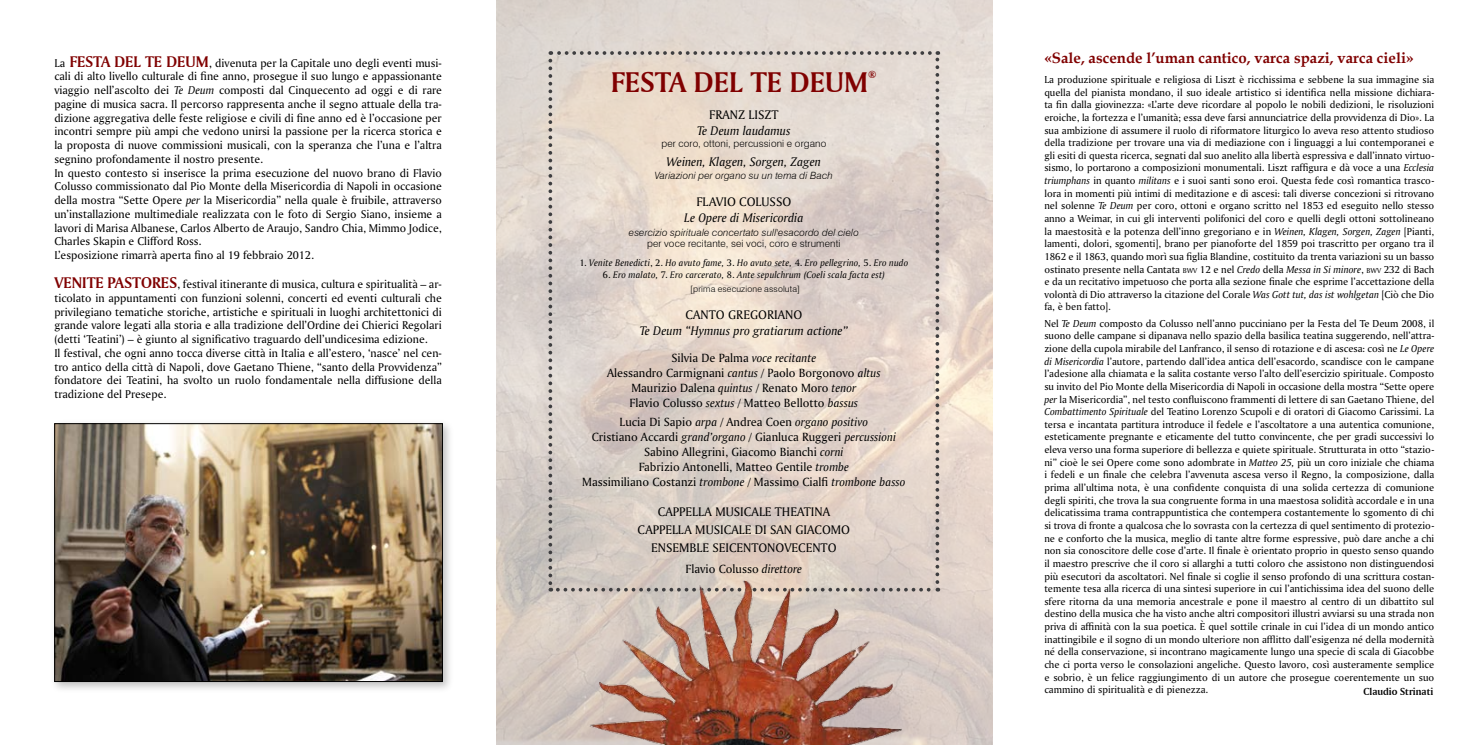
<style>
.page{position:relative;width:1478px;height:745px;background:#fff}
.page>*{position:absolute;margin:0;border:0;box-sizing:border-box;transform-origin:0 0}
.t1{font:30px "Amerigo BT Bold A";color:#800000}
.t2{font:700 15px "Book Antiqua";color:#800000}
.t3{font:13.12px/17.8px "Amerigo BT Roman A";color:#000}
.t4{font:13.12px "Amerigo BT Italic A";color:#000}
.t5{font:12.5px/15px "Amerigo BT Roman A";color:#000;text-align:center}
.t6{font:11.88px/13.8px "Amerigo BT Roman A";color:#000}
.t7{font:10.62px/12.6px "Amerigo BT Roman A";color:#000;text-align:justify}
.t8{font:10.62px "Amerigo BT Bold A";color:#000}
.t9{font:10px "Amerigo BT Italic A";letter-spacing:.01em;color:#000}
.t10{font:italic 300 10px "Swiss 721 BT";letter-spacing:.01em;color:#000}
.t11{font:300 10px "Swiss 721 BT";letter-spacing:.015em;color:#000}
.t12{font:10px "Amerigo BT Bold A";color:#800000}
.t13{font:300 8.75px "Swiss 721 BT";letter-spacing:.015em;color:#000}
.s1{font-family:"Amerigo BT Bold A";font-size:16.25px;color:#800000}
.s2{font-size:12.5px}
.s3{font-family:"Amerigo BT Italic A"}
.s4{font-family:"Amerigo BT Roman A"}
.s5{font-size:7.38px}
</style>
<div class="page">
<img style="left:496px;top:0;width:496px;height:744px">
<svg style="left:548px;top:51px;width:391px;height:540px;background:#e0d3c9"></svg>
<img style="left:517px;top:580px;width:421px;height:164px">
<div style="left:50px;top:418px;width:405px;height:275px;background:#000;opacity:.25"></div>
<img style="left:56px;top:425px;width:385px;height:254px">
<div style="left:54px;top:423px;width:389px;height:258px;border:1px solid #000"></div>
<p class="t6" style="left:54px;top:55px;width:389px">La <span class="s1">FESTA DEL TE DEUM</span><span class="s2">,</span> divenuta per la Capitale uno degli eventi musi&shy;cali di alto livello culturale di fine anno, prosegue il suo lungo e appassionante viaggio nell’ascolto dei <span class="s3">Te Deum</span> composti dal Cinquecento ad oggi e di rare pagine di musica sacra. Il percorso rappresenta anche il segno attuale della tra&shy;dizione aggregativa delle feste religiose e civili di fine anno ed è l’occasione per incontri sempre più ampi che vedono unirsi la passione per la ricerca storica e la proposta di nuove commissioni musicali, con la speranza che l’una e l’altra segnino profondamente il nostro presente.<br>In questo contesto si inserisce la prima esecuzione del nuovo brano di Flavio Colusso commissionato dal Pio Monte della Misericordia di Napoli in occasione della mostra “Sette Opere <span class="s3">per</span> la Misericordia” nella quale è fruibile, attraverso un’installazione multimediale realizzata con le foto di Sergio Siano, insieme a lavori di Marisa Albanese, Carlos Alberto de Araujo, Sandro Chia, Mimmo Jodice, Charles Skapin e Clifford Ross.<br>L’esposizione rimarrà aperta fino al 19 febbraio 2012.</p>
<p class="t6" style="left:54px;top:277px;width:389px"><span class="s1">VENITE PASTORES</span><span class="s2">,</span> festival itinerante di musica, cultura e spiritualità – ar&shy;ticolato in appuntamenti con funzioni solenni, concerti ed eventi culturali che privilegiano tematiche storiche, artistiche e spirituali in luoghi architettonici di grande valore legati alla storia e alla tradizione dell’Ordine dei Chierici Regolari (detti ‘Teatini’) – è giunto al significativo traguardo dell’undicesima edizione.<br>Il festival, che ogni anno tocca diverse città in Italia e all’estero, ‘nasce’ nel cen&shy;tro antico della città di Napoli, dove Gaetano Thiene, “santo della Provvidenza” fondatore dei Teatini, ha svolto un ruolo fondamentale nella diffusione della tradizione del Presepe.</p>
<h1 class="t1" style="left:611px;top:64px;width:258px">FESTA DEL TE DEUM</h1>
<p class="t12" style="left:868px;top:69px;width:10px">®</p>
<p class="t3" style="left:709px;top:105px;width:71px">Franz Liszt</p>
<p class="t4" style="left:697px;top:123px;width:95px">Te Deum laudamus</p>
<p class="t11" style="left:661px;top:137px;width:166px">per coro, ottoni, percussioni e organo</p>
<p class="t4" style="left:666px;top:154px;width:156px">Weinen, Klagen, Sorgen, Zagen</p>
<p class="t10" style="left:655px;top:169px;width:180px">Variazioni per organo su un tema di Bach</p>
<p class="t3" style="left:696px;top:192px;width:96px">Flavio Colusso</p>
<p class="t4" style="left:684px;top:209px;width:121px">Le Opere di Misericordia</p>
<p class="t10" style="left:629px;top:226px;width:231px">esercizio spirituale concertato sull'esacordo del cielo</p>
<p class="t11" style="left:647px;top:237px;width:195px">per voce recitante, sei voci, coro e strumenti</p>
<p class="t9" style="left:579px;top:256px;width:330px"><span class="s4">1.</span> Venite Benedicti<span class="s4">, 2.</span> Ho avuto fame, <span class="s4">3.</span> Ho avuto sete, <span class="s4">4.</span> Ero pellegrino, <span class="s4">5.</span> Ero nudo</p>
<p class="t9" style="left:603px;top:268px;width:283px"><span class="s4">6.</span> Ero malato, <span class="s4">7.</span> Ero carcerato, <span class="s4">8.</span> Ante sepulchrum (Coeli scala facta est)</p>
<p class="t13" style="left:690px;top:283px;width:111px">[prima esecuzione assoluta]</p>
<p class="t3" style="left:685px;top:305px;width:118px">canto gregoriano</p>
<p class="t4" style="left:640px;top:322px;width:210px">Te Deum “Hymnus pro gratiarum actione”</p>
<p class="t5" style="left:607px;top:350px;width:275px">Silvia De Palma <span class="s3">voce recitante<br></span>Alessandro Carmignani <span class="s3">cantus /</span> Paolo Borgonovo <span class="s3">altus </span>Maurizio Dalena <span class="s3">quintus /</span> Renato Moro <span class="s3">tenor<br></span>Flavio Colusso <span class="s3">sextus /</span> Matteo Bellotto <span class="s3">bassus</span></p>
<p class="t5" style="left:582px;top:413px;width:325px">Lucia Di Sapio <span class="s3">arpa /</span> Andrea Coen <span class="s3">organo positivo<br></span>Cristiano Accardi <span class="s3">grand’organo /</span> Gianluca Ruggeri <span class="s3">percussioni </span>Sabino Allegrini, Giacomo Bianchi <span class="s3">corni<br></span>Fabrizio Antonelli, Matteo Gentile <span class="s3">trombe<br></span>Massimiliano Costanzi <span class="s3">trombone /</span> Massimo Cialfi <span class="s3">trombone basso</span></p>
<p class="t3" style="left:637px;top:502px;width:161px;text-indent:20px">CAPPELLA MUSI CALE THEATINA<br>CAPPELLA MUSI CALE DI SAN</p>
<p class="t3" style="left:795px;top:520px;width:55px">GIACOMO</p>
<p class="t3" style="left:651px;top:538px;width:8px">ENSE</p>
<p class="t3" style="left:679px;top:538px;width:66px">MBLE SEICENTONOVE</p>
<p class="t3" style="left:798px;top:538px;width:16px">CENTO</p>
<p class="t5" style="left:685px;top:561px;width:118px">Flavio Colusso <span class="s3">direttore</span></p>
<h2 class="t2" style="left:1044px;top:49px;width:371px">«Sale, ascende l’uman cantico, varca spazi, varca cieli»</h2>
<p class="t7" style="left:1044px;top:73px;width:391px">La produzione spirituale e religiosa di Liszt è ricchissima e sebbene la sua immagine sia quella del pianista mondano, il suo ideale artistico si identifica nella missione dichiara&shy;ta fin dalla giovinezza: «L’arte deve ricordare al popolo le nobili dedizioni, le risoluzioni eroiche, la fortezza e l’umanità; essa deve farsi annunciatrice della provvidenza di Dio». La sua ambizione di assumere il ruolo di riformatore liturgico lo aveva reso attento studioso della tradizione per trovare una via di mediazione con i linguaggi a lui contemporanei e gli esiti di questa ricerca, segnati dal suo anelito alla libertà espressiva e dall’innato virtuo&shy;sismo, lo portarono a composizioni monumentali. Liszt raffigura e dà voce a una <span class="s3">Ecclesia triumphans</span> in quanto <span class="s3">militans</span> e i suoi santi sono eroi. Questa fede così romantica trasco&shy;lora in momenti più intimi di meditazione e di ascesi: tali diverse concezioni si ritrovano nel solenne <span class="s3">Te Deum</span> per coro, ottoni e organo scritto nel 1853 ed eseguito nello stesso anno a Weimar, in cui gli interventi polifonici del coro e quelli degli ottoni sottolineano la maestosità e la potenza dell’inno gregoriano e in <span class="s3">Weinen, Klagen, Sorgen, Zagen</span> [Pianti, lamenti, dolori, sgomenti], brano per pianoforte del 1859 poi trascritto per organo tra il 1862 e il 1863, quando morì sua figlia Blandine, costituito da trenta variazioni su un basso ostinato presente nella Cantata <span class="s5">bwv</span> 12 e nel <span class="s3">Credo</span> della <span class="s3">Messa in Si minore</span>, <span class="s5">bwv</span> 232 di Bach e da un recitativo impetuoso che porta alla sezione finale che esprime l’accettazione della volontà di Dio attraverso la citazione del Corale <span class="s3">Was Gott tut, das ist wohlgetan</span> [Ciò che Dio fa, è ben fatto].</p>
<p class="t7" style="left:1044px;top:316px;width:391px">Nel <span class="s3">Te Deum</span> composto da Colusso nell’anno pucciniano per la Festa del Te Deum 2008, il suono delle campane si dipanava nello spazio della basilica teatina suggerendo, nell’attra&shy;zione della cupola mirabile del Lanfranco, il senso di rotazione e di ascesa: così ne <span class="s3">Le Opere di Misericordia</span> l’autore, partendo dall’idea antica dell’esacordo, scandisce con le campane l’adesione alla chiamata e la salita costante verso l’alto dell’esercizio spirituale. Composto su invito del Pio Monte della Misericordia di Napoli in occasione della mostra “Sette opere <span class="s3">per</span> la Misericordia”, nel testo confluiscono frammenti di lettere di san Gaetano Thiene, del <span class="s3">Combattimento Spirituale</span> del Teatino Lorenzo Scupoli e di oratori di Giacomo Carissimi. La tersa e incantata partitura introduce il fedele e l’ascoltatore a una autentica comunione, esteticamente pregnante e eticamente del tutto convincente, che per gradi successivi lo eleva verso una forma superiore di bellezza e quiete spirituale. Strutturata in otto “stazio&shy;ni” cioè le sei Opere come sono adombrate in <span class="s3">Matteo 25,</span> più un coro iniziale che chiama i fedeli e un finale che celebra l’avvenuta ascesa verso il Regno, la composizione, dalla prima all’ultima nota, è una confidente conquista di una solida certezza di comunione degli spiriti, che trova la sua congruente forma in una maestosa solidità accordale e in una delicatissima trama contrappuntistica che contempera costantemente lo sgomento di chi si trova di fronte a qualcosa che lo sovrasta con la certezza di quel sentimento di protezio&shy;ne e conforto che la musica, meglio di tante altre forme espressive, può dare anche a chi non sia conoscitore delle cose d’arte. Il finale è orientato proprio in questo senso quando il maestro prescrive che il coro si allarghi a tutti coloro che assistono non distinguendosi più esecutori da ascoltatori. Nel finale si coglie il senso profondo di una scrittura costan&shy;temente tesa alla ricerca di una sintesi superiore in cui l’antichissima idea del suono delle sfere ritorna da una memoria ancestrale e pone il maestro al centro di un dibattito sul destino della musica che ha visto anche altri compositori illustri avviarsi su una strada non priva di affinità con la sua poetica. È quel sottile crinale in cui l’idea di un mondo antico inattingibile e il sogno di un mondo ulteriore non afflitto dall’esigenza né della modernità né della conservazione, si incontrano magicamente lungo una specie di scala di Giacobbe che ci porta verso le consolazioni angeliche. Questo lavoro, così austeramente semplice e sobrio, è un felice raggiungimento di un autore che prosegue coerentemente un suo cammino di spiritualità e di pienezza.</p>
<p class="t8" style="left:1363px;top:684px;width:71px">Claudio Strinati</p>
</div>
